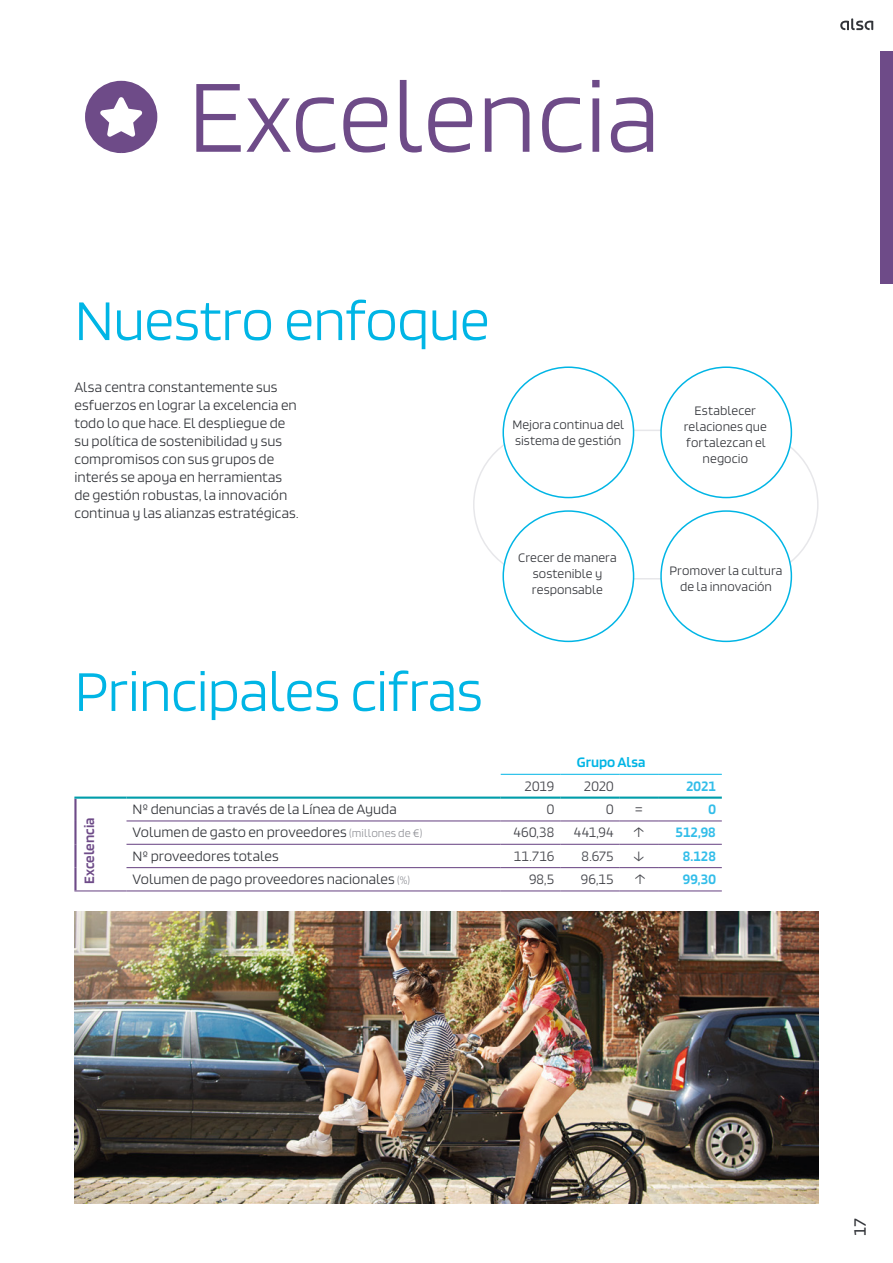
<style>
.page{position:relative;width:893px;height:1263px;background:#fff}
.page>*{position:absolute;margin:0;border:0;box-sizing:border-box;transform-origin:0 0}
.t1{font:300 108px "Alsa";color:#6e4b88}
.t2{font:300 60px "Alsa";letter-spacing:-.015em;color:#00b5e5}
.t3{font:18px "Alsa";color:#323439}
.t4{font:300 15px/18px "Alsa";color:#323439}
.t5{font:300 15px "Alsa";letter-spacing:.005em;color:#44454b}
.t6{font:600 15px "Alsa";color:#32bde9}
.t7{font:600 15px "Alsa";color:#6e4b88}
.t8{font:600 15px "Alsa";letter-spacing:.005em;color:#00b5e5}
.t9{font:300 13.5px/16.2px "Alsa";letter-spacing:.005em;color:#323439;text-align:center}
.s1{font-size:12px;color:#909197}
</style>
<div class="page">
<svg style="left:840px;top:18px;width:33px;height:12px"></svg>
<div style="left:880px;top:51px;width:13px;height:232px;background:#6e4b88"></div>
<div style="left:85px;top:81px;width:72px;height:72px;background:#6e4b88;border:3px solid #6e4b88;border-radius:50%"></div>
<svg style="left:100px;top:97px;width:42px;height:40px"></svg>
<hr style="left:501px;top:774px;width:59px;height:1px;background:#00b5e5">
<hr style="left:560px;top:774px;width:60px;height:1px;background:#00b5e5">
<hr style="left:620px;top:774px;width:38px;height:1px;background:#00b5e5">
<hr style="left:658px;top:774px;width:64px;height:1px;background:#00b5e5">
<hr style="left:74px;top:799px;width:3px;height:22px;background:#6e4b88">
<hr style="left:74px;top:821px;width:3px;height:23px;background:#6e4b88">
<hr style="left:74px;top:844px;width:3px;height:24px;background:#6e4b88">
<hr style="left:74px;top:868px;width:3px;height:22px;background:#6e4b88">
<hr style="left:126px;top:820px;width:375px;height:1px;background:#6e4b88">
<hr style="left:501px;top:820px;width:59px;height:1px;background:#6e4b88">
<hr style="left:560px;top:820px;width:60px;height:1px;background:#6e4b88">
<hr style="left:620px;top:820px;width:38px;height:1px;background:#6e4b88">
<hr style="left:658px;top:820px;width:64px;height:1px;background:#6e4b88">
<hr style="left:126px;top:844px;width:375px;height:1px;background:#6e4b88">
<hr style="left:501px;top:890px;width:59px;height:1px;background:#6e4b88">
<hr style="left:560px;top:890px;width:60px;height:1px;background:#6e4b88">
<hr style="left:620px;top:890px;width:38px;height:1px;background:#6e4b88">
<hr style="left:658px;top:890px;width:64px;height:1px;background:#6e4b88">
<hr style="left:501px;top:844px;width:59px;height:1px;background:#6e4b88">
<hr style="left:560px;top:844px;width:60px;height:1px;background:#6e4b88">
<hr style="left:620px;top:844px;width:38px;height:1px;background:#6e4b88">
<hr style="left:658px;top:844px;width:64px;height:1px;background:#6e4b88">
<hr style="left:126px;top:867px;width:375px;height:1px;background:#6e4b88">
<hr style="left:74px;top:890px;width:52px;height:1px;background:#6e4b88">
<hr style="left:501px;top:867px;width:59px;height:1px;background:#6e4b88">
<hr style="left:560px;top:867px;width:60px;height:1px;background:#6e4b88">
<hr style="left:620px;top:867px;width:38px;height:1px;background:#6e4b88">
<hr style="left:658px;top:867px;width:64px;height:1px;background:#6e4b88">
<hr style="left:126px;top:890px;width:375px;height:1px;background:#6e4b88">
<hr style="left:74px;top:796px;width:52px;height:3px;background:#009daa">
<hr style="left:126px;top:796px;width:375px;height:3px;background:#009daa">
<hr style="left:501px;top:796px;width:59px;height:3px;background:#009daa">
<hr style="left:560px;top:796px;width:60px;height:3px;background:#009daa">
<hr style="left:620px;top:796px;width:38px;height:3px;background:#009daa">
<hr style="left:658px;top:796px;width:64px;height:3px;background:#009daa">
<img style="left:74px;top:911px;width:745px;height:292px">
<h1 class="t1" style="left:188px;top:62px;width:474px">Excelencia</h1>
<h2 class="t2" style="left:74px;top:290px;width:417px">Nuestro enfoque</h2>
<p class="t4" style="left:74px;top:378px;width:226px">Alsa centra constantemente sus esfuerzos en lograr la excelencia en todo lo que hace. El despliegue de su política de sostenibilidad y sus compromisos con sus grupos de interés se apoya en herramientas de gestión robustas, la innovación continua y las alianzas estratégicas.</p>
<p class="t9" style="left:512px;top:417px;width:113px;text-align:left">Mejora continua del sistema de gestión</p>
<p class="t9" style="left:518px;top:550px;width:100px">Crecer de manera sostenible y responsable</p>
<p class="t9" style="left:684px;top:402px;width:84px">Establecer relaciones que fortalezcan el negocio</p>
<p class="t9" style="left:669px;top:562px;width:115px">Promover la cultura de la innovación</p>
<h2 class="t2" style="left:74px;top:661px;width:410px">Principales cifras</h2>
<p class="t8" style="left:577px;top:755px;width:70px">Grupo Alsa</p>
<p class="t7" style="left:82px;top:884px;width:68px;rotate:-90deg">Excelencia</p>
<p class="t5" style="left:525px;top:778px;width:31px">2019</p>
<p class="t5" style="left:584px;top:778px;width:31px">2020</p>
<p class="t6" style="left:686px;top:778px;width:31px">2021</p>
<p class="t4" style="left:132px;top:800px;width:266px">Nº denuncias a través de la Línea de Ayuda</p>
<p class="t5" style="left:547px;top:802px;width:9px">0</p>
<p class="t5" style="left:606px;top:802px;width:9px">0</p>
<p class="t5" style="left:635px;top:802px;width:9px">=</p>
<p class="t6" style="left:708px;top:801px;width:9px">0</p>
<p class="t4" style="left:133px;top:824px;width:291px">Volumen de gasto en proveedores <span class="s1">(millones de €)</span></p>
<p class="t5" style="left:513px;top:825px;width:42px">460,38</p>
<p class="t5" style="left:574px;top:825px;width:41px">441,94</p>
<p class="t5" style="left:634px;top:825px;width:12px">↑</p>
<p class="t6" style="left:676px;top:825px;width:42px">512,98</p>
<p class="t4" style="left:132px;top:847px;width:148px">Nº proveedores totales</p>
<p class="t5" style="left:514px;top:848px;width:42px">11.716</p>
<p class="t5" style="left:582px;top:848px;width:34px">8.675</p>
<p class="t5" style="left:634px;top:848px;width:12px">↓</p>
<p class="t6" style="left:683px;top:848px;width:35px">8.128</p>
<p class="t4" style="left:133px;top:870px;width:279px">Volumen de pago proveedores nacionales <span class="s1">(%)</span></p>
<p class="t5" style="left:529px;top:872px;width:27px">98,5</p>
<p class="t5" style="left:581px;top:872px;width:34px">96,15</p>
<p class="t5" style="left:635px;top:872px;width:12px">↑</p>
<p class="t6" style="left:683px;top:871px;width:34px">99,30</p>
<p class="t3" style="left:851px;top:1236px;width:19px;rotate:-90deg">17</p>
</div>
